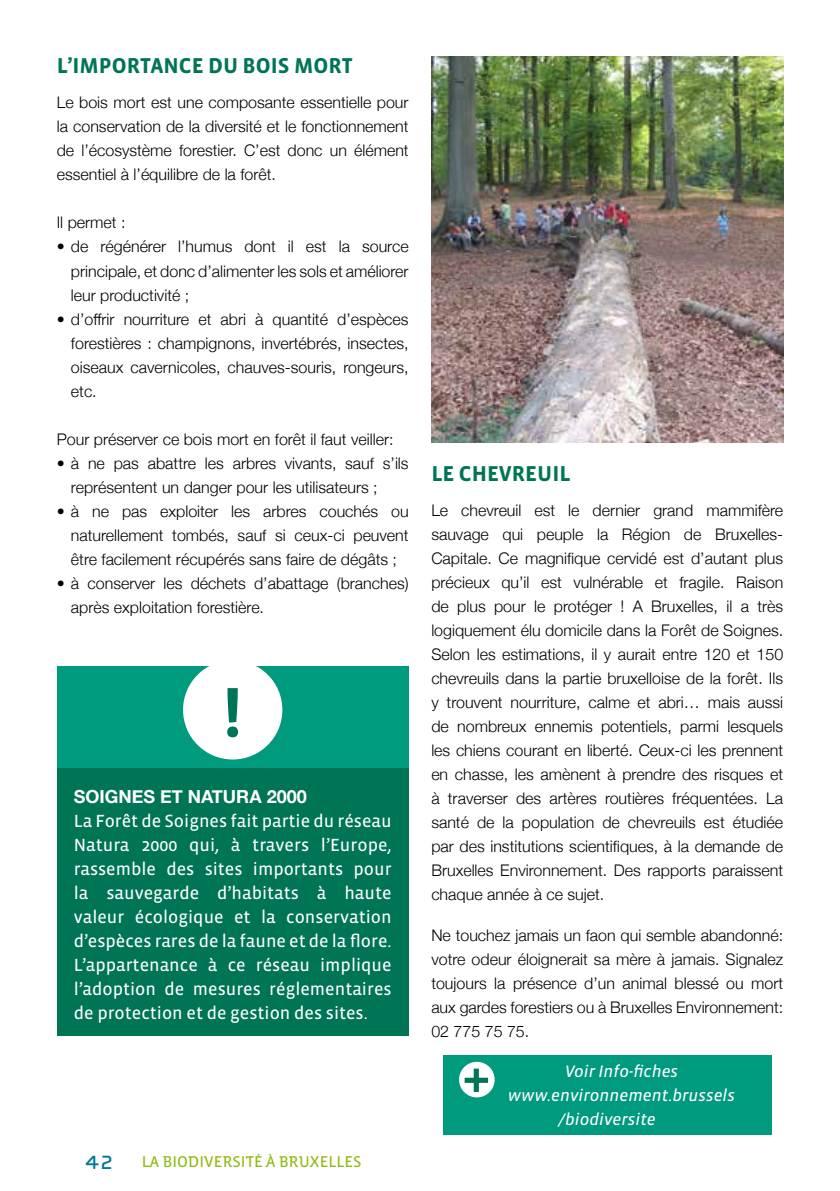
<style>
.page{position:relative;width:840px;height:1191px;background:#fff}
.page>*{position:absolute;margin:0;border:0;box-sizing:border-box;transform-origin:0 0}
.t1{font:700 72px "Vista Sans";color:#007556}
.t2{font:700 22px "Vista Sans";color:#007556}
.t3{font:18px/24px "Vista Sans Reg";color:#fff;text-align:justify}
.t4{font:700 18px "Helvetica Neue";color:#fff}
.t5{font:italic 17px "Vista Sans Reg";color:#fff}
.t6{font:300 16px/24px "Helvetica Neue";color:#000;text-align:justify}
.t7{font:16px "Vista Sans Alt Reg";color:#8fbc13}
.s1{font-family:"Cholla Unicase";font-size:28px;color:#00799a}
</style>
<div class="page">
<img style="left:431px;top:57px;width:351px;height:385px">
<div style="left:57px;top:666px;width:351px;height:102px;background:#009a7e"></div>
<div style="left:183px;top:660px;width:99px;height:99px;background:#fff;border-radius:50%"></div>
<div style="left:57px;top:768px;width:351px;height:268px;background:#007556"></div>
<div style="left:443px;top:1054px;width:327px;height:80px;background:#009a7e"></div>
<div style="left:459px;top:1061px;width:35px;height:36px;background:#fff;border-radius:50%"></div>
<svg style="left:464px;top:1068px;width:23px;height:24px"></svg>
<h2 class="t2" style="left:57px;top:54px;width:297px">L’IMPORTANCE DU BOIS MORT</h2>
<p class="t6" style="left:57px;top:90px;width:353px">Le bois mort est une composante essentielle pour la conservation de la diversité et le fonctionnement de l’écosystème forestier. C’est donc un élément essentiel à l’équilibre de la forêt.</p>
<p class="t6" style="left:57px;top:210px;width:70px">Il permet :</p>
<p class="t6" style="left:71px;top:234px;width:339px;text-indent:-14px">• de régénérer l’humus dont il est la source principale, et donc d’alimenter les sols et améliorer leur productivité ;</p>
<p class="t6" style="left:71px;top:306px;width:339px;text-indent:-14px">• d’offrir nourriture et abri à quantité d’espèces forestières : champignons, invertébrés, insectes, oiseaux cavernicoles, chauves-souris, rongeurs, etc.</p>
<p class="t6" style="left:57px;top:426px;width:338px">Pour préserver ce bois mort en forêt il faut veiller:</p>
<p class="t6" style="left:71px;top:450px;width:339px;text-indent:-14px">• à ne pas abattre les arbres vivants, sauf s’ils représentent un danger pour les utilisateurs ;</p>
<p class="t6" style="left:71px;top:498px;width:339px;text-indent:-14px">• à ne pas exploiter les arbres couchés ou naturellement tombés, sauf si ceux-ci peuvent être facilement récupérés sans faire de dégâts ;</p>
<p class="t6" style="left:71px;top:570px;width:339px;text-indent:-14px">• à conserver les déchets d’abattage (branches) après exploitation forestière.</p>
<h1 class="t1" style="left:223px;top:675px;width:20px">!</h1>
<p class="t4" style="left:74px;top:782px;width:234px">SOIGNES ET NATURA 2000</p>
<p class="t3" style="left:74px;top:809px;width:319px">La Forêt de Soignes fait partie du réseau Natura 2000 qui, à travers l’Europe, rassemble des sites importants pour la sauvegarde d’habitats à haute valeur écologique et la conservation d’espèces rares de la faune et de la flore.<br>L’appartenance à ce réseau implique l’adoption de mesures réglementaires de protection et de gestion des sites.</p>
<p class="t7" style="left:85px;top:1153px;width:278px"><span class="s1">42</span> LA BIODIVERSITÉ À BRUXELLES</p>
<h2 class="t2" style="left:431px;top:462px;width:141px">LE CHEVREUIL</h2>
<p class="t6" style="left:431px;top:497px;width:353px">Le chevreuil est le dernier grand mammifère sauvage qui peuple la Région de Bruxelles-Capitale. Ce magnifique cervidé est d’autant plus précieux qu’il est vulnérable et fragile. Raison de plus pour le protéger ! A Bruxelles, il a très logiquement élu domicile dans la Forêt de Soignes.<br>Selon les estimations, il y aurait entre 120 et 150 chevreuils dans la partie bruxelloise de la forêt. Ils y trouvent nourriture, calme et abri… mais aussi de nombreux ennemis potentiels, parmi lesquels les chiens courant en liberté. Ceux-ci les prennent en chasse, les amènent à prendre des risques et à traverser des artères routières fréquentées. La santé de la population de chevreuils est étudiée par des institutions scientifiques, à la demande de Bruxelles Environnement. Des rapports paraissent chaque année à ce sujet.</p>
<p class="t6" style="left:431px;top:922px;width:353px">Ne touchez jamais un faon qui semble abandonné: votre odeur éloignerait sa mère à jamais. Signalez toujours la présence d’un animal blessé ou mort aux gardes forestiers ou à Bruxelles Environnement:<br>02 775 75 75.</p>
<p class="t5" style="left:564px;top:1062px;width:115px">Voir Info-fiches</p>
<p class="t5" style="left:507px;top:1086px;width:228px">www.environnement.brussels</p>
<p class="t5" style="left:558px;top:1110px;width:98px">/biodiversite</p>
</div>
